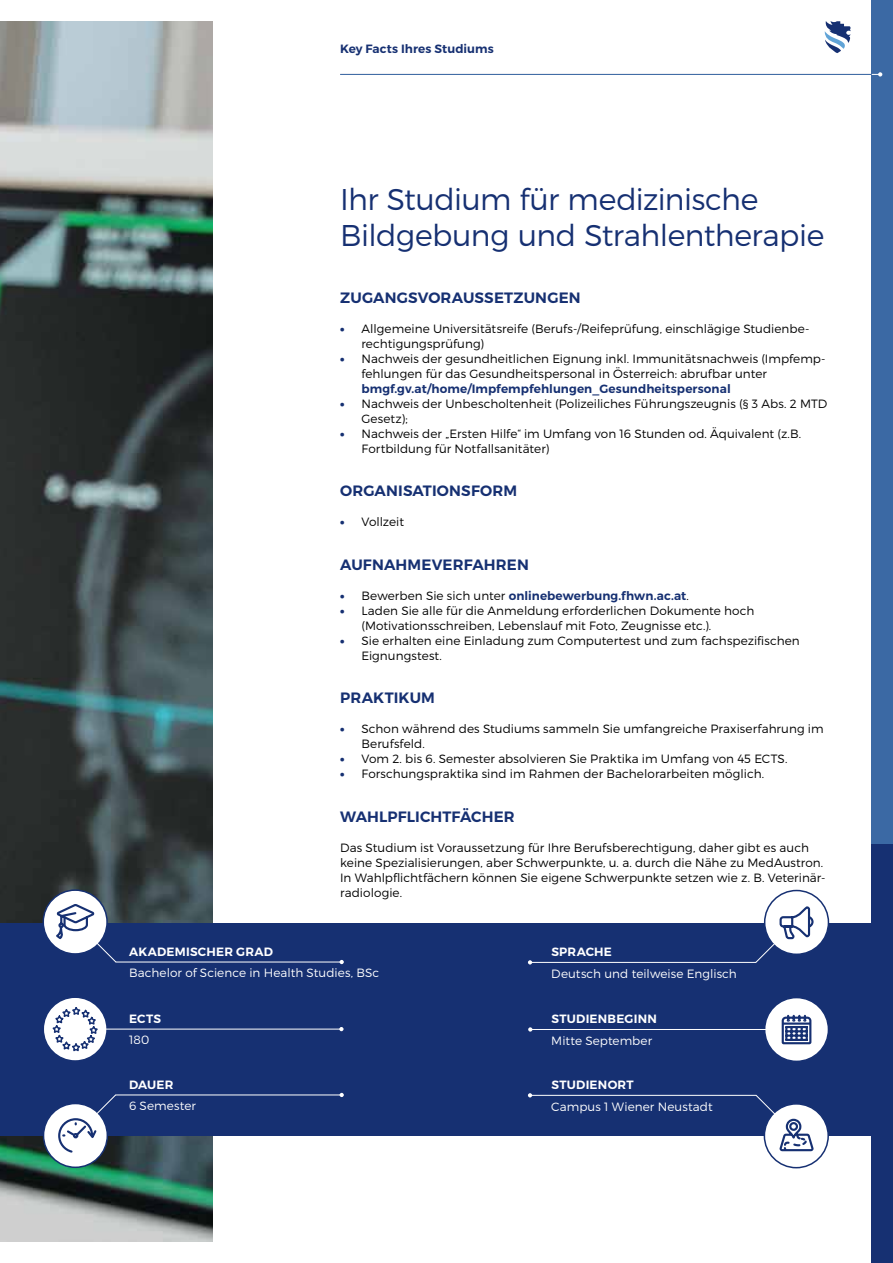
<style>
.page{position:relative;width:893px;height:1263px;background:#fff}
.page>*{position:absolute;margin:0;border:0;box-sizing:border-box;transform-origin:0 0}
.t1{font:300 30px/36px "Montserrat";letter-spacing:-.02em;color:#163072}
.t2{font:600 15px "Montserrat";letter-spacing:.01em;color:#163072}
.t3{font:300 12px/15px "Montserrat";letter-spacing:.005em;color:#000}
.t4{font:600 12px "Montserrat";letter-spacing:.01em;color:#163072}
.t5{font:300 12px "Montserrat";letter-spacing:.005em;color:#fff}
.t6{font:600 12px "Montserrat";letter-spacing:.02em;color:#fff}
.s1{font-weight:900;color:#163072}
.s2{font-weight:900}
.s3{font-weight:300;color:#000}
</style>
<div class="page">
<img style="left:0;top:21px;width:213px;height:1221px">
<div style="left:872px;top:0;width:21px;height:1263px;background:#163072"></div>
<div style="left:872px;top:0;width:21px;height:843px;background:#3b69a4"></div>
<hr style="left:340px;top:74px;width:532px;height:1px;background:#61a4d7">
<svg style="left:872px;top:72px;width:10px;height:5px"></svg>
<svg style="left:825px;top:21px;width:25px;height:32px"></svg>
<div style="left:0;top:923px;width:872px;height:212px;background:#163072"></div>
<svg style="left:43px;top:997px;width:64px;height:64px"></svg>
<div style="left:43px;top:996px;width:65px;height:66px;border:2px solid #163072;border-radius:50%"></div>
<svg style="left:340px;top:960px;width:4px;height:4px"></svg>
<hr style="left:116px;top:962px;width:226px;height:1px;background:#fff">
<div style="left:43px;top:890px;width:64px;height:64px;background:#fff;border-radius:50%"></div>
<div style="left:43px;top:889px;width:65px;height:66px;border:2px solid #163072;border-radius:50%"></div>
<div style="left:44px;top:1103px;width:63px;height:64px;background:#fff;border-radius:50%"></div>
<div style="left:43px;top:1103px;width:65px;height:65px;border:2px solid #163072;border-radius:50%"></div>
<svg style="left:53px;top:902px;width:64px;height:61px"></svg>
<hr style="left:104px;top:1029px;width:238px;height:1px;background:#fff">
<hr style="left:115px;top:1094px;width:226px;height:1px;background:#fff">
<svg style="left:339px;top:1027px;width:5px;height:4px"></svg>
<svg style="left:340px;top:1093px;width:4px;height:4px"></svg>
<svg style="left:57px;top:1094px;width:60px;height:60px"></svg>
<div style="left:765px;top:997px;width:63px;height:64px;background:#fff;border-radius:50%"></div>
<div style="left:764px;top:997px;width:65px;height:65px;border:2px solid #163072;border-radius:50%"></div>
<svg style="left:528px;top:960px;width:4px;height:4px"></svg>
<hr style="left:530px;top:962px;width:226px;height:1px;background:#fff">
<div style="left:765px;top:890px;width:63px;height:64px;background:#fff;border-radius:50%"></div>
<div style="left:764px;top:890px;width:65px;height:65px;border:2px solid #163072;border-radius:50%"></div>
<div style="left:764px;top:1104px;width:64px;height:64px;background:#fff;border-radius:50%"></div>
<div style="left:764px;top:1103px;width:65px;height:65px;border:2px solid #163072;border-radius:50%"></div>
<hr style="left:530px;top:1029px;width:238px;height:1px;background:#fff">
<hr style="left:530px;top:1095px;width:226px;height:1px;background:#fff">
<svg style="left:528px;top:1027px;width:4px;height:4px"></svg>
<svg style="left:528px;top:1093px;width:4px;height:4px"></svg>
<svg style="left:781px;top:1014px;width:31px;height:31px"></svg>
<svg style="left:755px;top:1094px;width:60px;height:69px"></svg>
<svg style="left:755px;top:905px;width:60px;height:58px"></svg>
<svg style="left:50px;top:1006px;width:50px;height:47px;background:#d3d8e4"></svg>
<p class="t4" style="left:340px;top:41px;width:155px">Key Facts Ihres Studiums</p>
<h1 class="t1" style="left:340px;top:181px;width:486px">Ihr Studium für medizinische<br>Bildgebung und Strahlentherapie</h1>
<p class="t2" style="left:340px;top:288px;width:242px">ZUGANGSVORAUSSETZUNGEN</p>
<p class="t3" style="left:361px;top:321px;width:450px;text-indent:-21px"><span class="s1">•</span> Allgemeine Universitätsreife (Berufs-/Reifeprüfung, einschlägige Studienbe&shy;rechtigungsprüfung)</p>
<p class="t3" style="left:361px;top:351px;width:466px;text-indent:-21px"><span class="s1">•</span> Nachweis der gesundheitlichen Eignung inkl. Immunitätsnachweis (Impfemp&shy;fehlungen für das Gesundheitspersonal in Österreich: abrufbar unter</p>
<p class="t4" style="left:361px;top:381px;width:371px">bmgf.gv.at/home/Impfempfehlungen_Gesundheitspersonal</p>
<p class="t3" style="left:361px;top:396px;width:467px;text-indent:-21px"><span class="s1">•</span> Nachweis der Unbescholtenheit (Polizeiliches Führungszeugnis (§ 3 Abs. 2 MTD<br>Gesetz);</p>
<p class="t3" style="left:361px;top:426px;width:441px;text-indent:-21px"><span class="s1">•</span> Nachweis der „Ersten Hilfe“ im Umfang von 16 Stunden od. Äquivalent (z.B.<br>Fortbildung für Notfallsanitäter)</p>
<p class="t2" style="left:340px;top:482px;width:178px">ORGANISATIONSFORM</p>
<p class="t3" style="left:340px;top:514px;width:65px"><span class="s1">•</span> Vollzeit</p>
<p class="t2" style="left:340px;top:555px;width:190px">AUFNAHMEVERFAHREN</p>
<p class="t4" style="left:340px;top:588px;width:350px"><span class="s2">•</span> <span class="s3">Bewerben Sie sich unter</span> onlinebewerbung.fhwn.ac.at<span class="s3">.</span></p>
<p class="t3" style="left:361px;top:603px;width:395px;text-indent:-21px"><span class="s1">•</span> Laden Sie alle für die Anmeldung erforderlichen Dokumente hoch (Motivationsschreiben, Lebenslauf mit Foto, Zeugnisse etc.).</p>
<p class="t3" style="left:361px;top:633px;width:440px;text-indent:-21px"><span class="s1">•</span> Sie erhalten eine Einladung zum Computertest und zum fachspezifischen<br>Eignungstest.</p>
<p class="t2" style="left:340px;top:689px;width:96px">PRAKTIKUM</p>
<p class="t3" style="left:361px;top:721px;width:464px;text-indent:-21px"><span class="s1">•</span> Schon während des Studiums sammeln Sie umfangreiche Praxiserfahrung im<br>Berufsfeld.</p>
<p class="t3" style="left:340px;top:751px;width:449px"><span class="s1">•</span> Vom 2. bis 6. Semester absolvieren Sie Praktika im Umfang von 45 ECTS.</p>
<p class="t3" style="left:340px;top:766px;width:426px"><span class="s1">•</span> Forschungspraktika sind im Rahmen der Bachelorarbeiten möglich.</p>
<p class="t2" style="left:340px;top:807px;width:176px">WAHLPFLICHTFÄCHER</p>
<p class="t3" style="left:340px;top:840px;width:487px">Das Studium ist Voraussetzung für Ihre Berufsberechtigung, daher gibt es auch keine Spezialisierungen, aber Schwerpunkte, u. a. durch die Nähe zu MedAustron.<br>In Wahlpflichtfächern können Sie eigene Schwerpunkte setzen wie z. B. Veterinär&shy;radiologie.</p>
<p class="t6" style="left:129px;top:944px;width:145px">AKADEMISCHER GRAD</p>
<p class="t5" style="left:129px;top:966px;width:252px">Bachelor of Science in Health Studies, BSc</p>
<p class="t6" style="left:129px;top:1011px;width:33px">ECTS</p>
<p class="t5" style="left:129px;top:1033px;width:22px">180</p>
<p class="t6" style="left:129px;top:1077px;width:46px">DAUER</p>
<p class="t5" style="left:129px;top:1099px;width:68px">6 Semester</p>
<p class="t6" style="left:551px;top:944px;width:62px">SPRACHE</p>
<p class="t5" style="left:551px;top:966px;width:187px">Deutsch und teilweise Englisch</p>
<p class="t6" style="left:551px;top:1011px;width:107px">STUDIENBEGINN</p>
<p class="t5" style="left:551px;top:1033px;width:102px">Mitte September</p>
<p class="t6" style="left:551px;top:1077px;width:84px">STUDIENORT</p>
<p class="t5" style="left:551px;top:1099px;width:163px">Campus 1 Wiener Neustadt</p>
</div>
